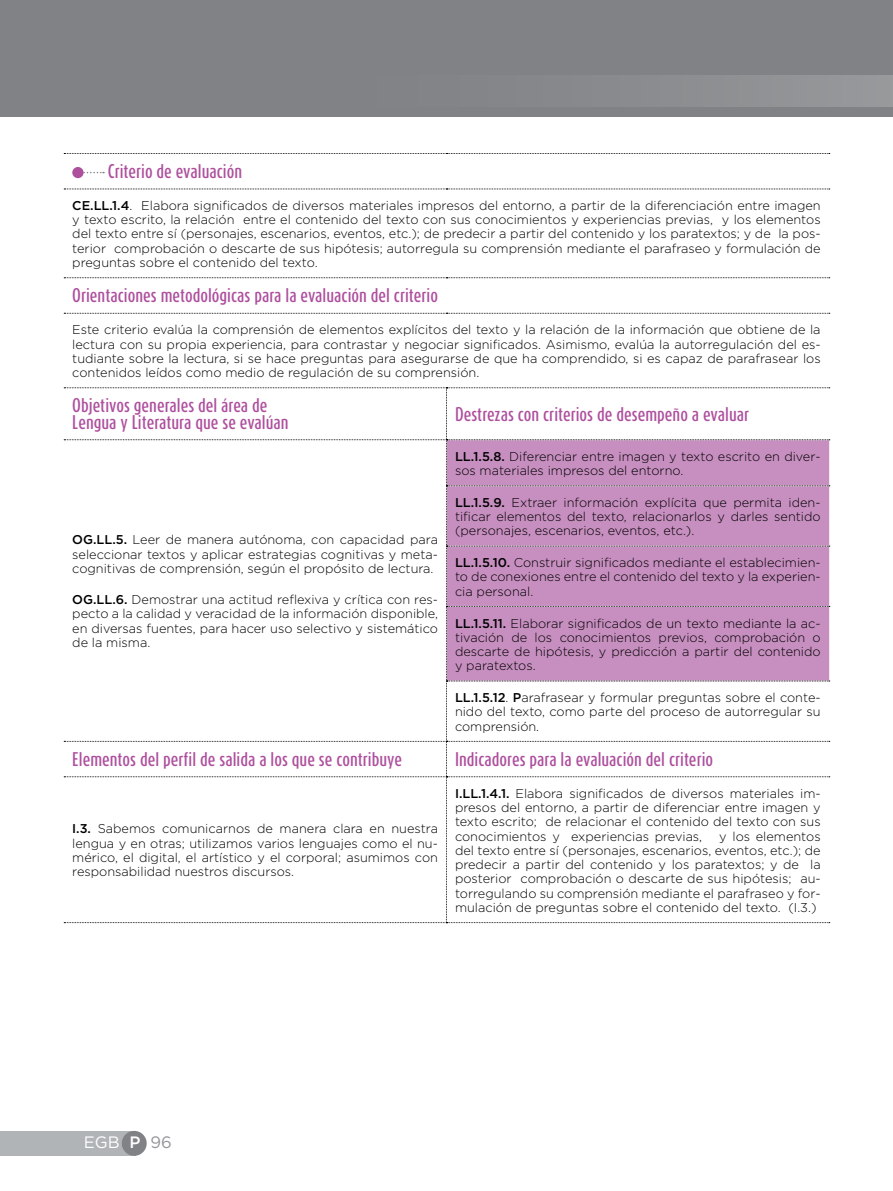
<style>
.page{position:relative;width:893px;height:1191px;background:#fff}
.page>*{position:absolute;margin:0;border:0;box-sizing:border-box;transform-origin:0 0}
.t1{font:500 16.5px/16.5px "Dax Compact";color:#ae4f9e}
.t2{font:16.5px "Gotham";color:#fff}
.t3{font:300 12.75px/14.2px "Gotham";color:#000;text-align:justify}
.s1{font-weight:500}
.s2{color:#939598}
</style>
<div class="page">
<div style="left:0;top:0;width:893px;height:117px;background:#808285"></div>
<div style="left:43px;top:75px;width:850px;height:32px;background:linear-gradient(to right,#7b7d80,#929496)"></div>
<div style="left:0;top:1130px;width:135px;height:25px;background:#b1b4b6"></div>
<div style="left:122px;top:1130px;width:25px;height:25px;background:#808285;border-radius:50%"></div>
<svg style="left:64px;top:153px;width:766px;height:1px"></svg>
<svg style="left:64px;top:189px;width:766px;height:1px"></svg>
<svg style="left:64px;top:277px;width:766px;height:1px"></svg>
<svg style="left:64px;top:313px;width:766px;height:1px"></svg>
<svg style="left:64px;top:387px;width:766px;height:536px"></svg>
<svg style="left:84px;top:172px;width:20px;height:1px"></svg>
<div style="left:72px;top:167px;width:12px;height:11px;background:#ae4f9e;border-radius:50%"></div>
<p class="t1" style="left:108px;top:163px;width:136px">Criterio de evaluación</p>
<p class="t3" style="left:72px;top:198px;width:750px"><span class="s1">CE.LL.1.4</span>. Elabora significados de diversos materiales impresos del entorno, a partir de la diferenciación entre imagen y texto escrito, la relación entre el contenido del texto con sus conocimientos y experiencias previas, y los elementos del texto entre sí (personajes, escenarios, eventos, etc.); de predecir a partir del contenido y los paratextos; y de la pos&shy;terior comprobación o descarte de sus hipótesis; autorregula su comprensión mediante el parafraseo y formulación de preguntas sobre el contenido del texto.</p>
<p class="t1" style="left:72px;top:287px;width:367px">Orientaciones metodológicas para la evaluación del criterio</p>
<p class="t3" style="left:72px;top:322px;width:750px">Este criterio evalúa la comprensión de elementos explícitos del texto y la relación de la información que obtiene de la lectura con su propia experiencia, para contrastar y negociar significados. Asimismo, evalúa la autorregulación del es&shy;tudiante sobre la lectura, si se hace preguntas para asegurarse de que ha comprendido, si es capaz de parafrasear los contenidos leídos como medio de regulación de su comprensión.</p>
<p class="t1" style="left:72px;top:397px;width:218px">Objetivos generales del área de<br>Lengua y Literatura que se evalúan</p>
<p class="t1" style="left:455px;top:405px;width:296px">Destrezas con criterios de desempeño a evaluar</p>
<p class="t3" style="left:72px;top:532px;width:367px"><span class="s1">OG.LL.5.</span> Leer de manera autónoma, con capacidad para seleccionar textos y aplicar estrategias cognitivas y meta&shy;cognitivas de comprensión, según el propósito de lectura.</p>
<p class="t3" style="left:72px;top:592px;width:367px"><span class="s1">OG.LL.6.</span> Demostrar una actitud reflexiva y crítica con res&shy;pecto a la calidad y veracidad de la información disponible, en diversas fuentes, para hacer uso selectivo y sistemático de la misma.</p>
<p class="t3" style="left:455px;top:449px;width:367px"><span class="s1">LL.1.5.8.</span> Diferenciar entre imagen y texto escrito en diver&shy;sos materiales impresos del entorno.</p>
<p class="t3" style="left:455px;top:495px;width:367px"><span class="s1">LL.1.5.9.</span> Extraer información explícita que permita iden&shy;tificar elementos del texto, relacionarlos y darles sentido (personajes, escenarios, eventos, etc.).</p>
<p class="t3" style="left:455px;top:555px;width:367px"><span class="s1">LL.1.5.10.</span> Construir significados mediante el establecimien&shy;to de conexiones entre el contenido del texto y la experien&shy;cia personal.</p>
<p class="t3" style="left:455px;top:615px;width:367px"><span class="s1">LL.1.5.11.</span> Elaborar significados de un texto mediante la ac&shy;tivación de los conocimientos previos, comprobación o descarte de hipótesis, y predicción a partir del contenido y paratextos.</p>
<p class="t3" style="left:455px;top:690px;width:367px"><span class="s1">LL.1.5.12</span>. <span class="s1">P</span>arafrasear y formular preguntas sobre el conte&shy;nido del texto, como parte del proceso de autorregular su comprensión.</p>
<p class="t1" style="left:72px;top:750px;width:331px">Elementos del perfil de salida a los que se contribuye</p>
<p class="t1" style="left:455px;top:750px;width:260px">Indicadores para la evaluación del criterio</p>
<p class="t3" style="left:72px;top:821px;width:367px"><span class="s1">I.3.</span> Sabemos comunicarnos de manera clara en nuestra lengua y en otras; utilizamos varios lenguajes como el nu&shy;mérico, el digital, el artístico y el corporal; asumimos con responsabilidad nuestros discursos.</p>
<p class="t3" style="left:455px;top:786px;width:367px"><span class="s1">I.LL.1.4.1.</span> Elabora significados de diversos materiales im&shy;presos del entorno, a partir de diferenciar entre imagen y texto escrito; de relacionar el contenido del texto con sus conocimientos y experiencias previas,</p>
<p class="t3" style="left:455px;top:828px;width:367px;text-indent:264px">y los elementos del texto entre sí (personajes, escenarios, eventos, etc.); de predecir a partir del contenido y los paratextos; y de la posterior comprobación o descarte de sus hipótesis; au&shy;torregulando su comprensión mediante el parafraseo y for&shy;mulación de preguntas sobre el contenido del texto. (I.3.)</p>
<p class="t2" style="left:84px;top:1131px;width:90px">EGB <span class="s1">P</span> <span class="s2">96</span></p>
</div>
